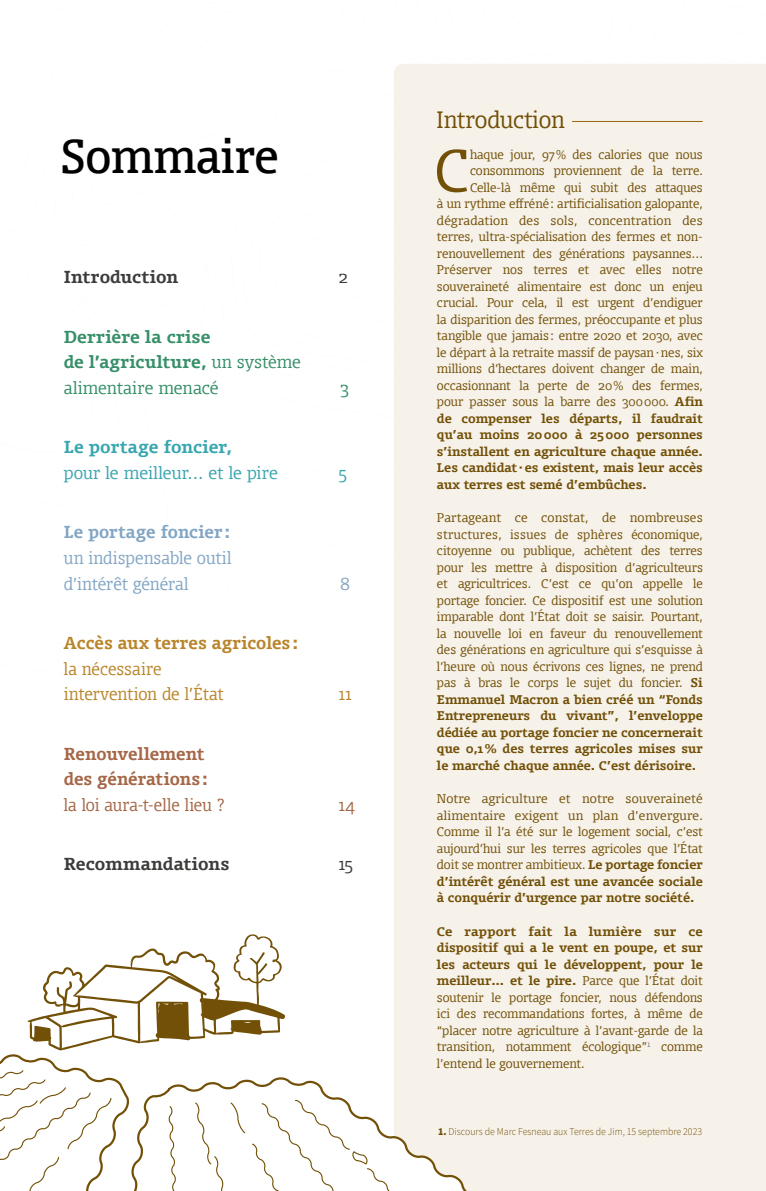
<style>
.page{position:relative;width:766px;height:1191px;background:#fff}
.page>*{position:absolute;margin:0;border:0;box-sizing:border-box;transform-origin:0 0}
.t1{font:300 57px "Olsen";color:#725007}
.t2{font:45px "Olsen";color:#000}
.t3{font:300 22.5px "Olsen";letter-spacing:-.01em;color:#725007}
.t4{font:700 16.5px/25.5px "Olsen";letter-spacing:.01em;color:#368f68}
.t5{font:300 16.5px/25.5px "Olsen";color:#83a6c4}
.t6{font:300 16.5px/25.5px "Olsen";letter-spacing:-.005em;color:#b9852b}
.t7{font:700 16.5px/25.5px "Olsen";letter-spacing:.005em;color:#a56747}
.t8{font:700 16.5px "Olsen";letter-spacing:.005em;color:#3c3c3b}
.t9{font:300 16.5px "Olsen";color:#39a6b0}
.t10{font:700 16.5px "Olsen";color:#b9852b}
.t11{font:300 16.5px "Olsen";letter-spacing:.005em;color:#a56747;scale:.96 1}
.t12{font:700 16.5px "Olsen";letter-spacing:.005em;color:#39a6b0}
.t13{font:700 16.5px "Olsen";letter-spacing:.005em;color:#83a6c4}
.t14{font:300 16.5px "Olsen";color:#3c3c3b}
.t15{font:300 16.5px "Olsen";color:#368f68}
.t16{font:300 12px/16.5px "Olsen";color:#725007;text-align:justify}
.t17{font:700 12px "Olsen";color:#725007}
.t18{font:300 12px "Olsen";letter-spacing:.02em;color:#725007}
.t19{font:300 10.5px "Source Sans Pro";color:#725007;scale:.94 1}
.s1{font-weight:300}
.s2{font-weight:700}
.s3{font-weight:900}
</style>
<div class="page">
<div style="left:394px;top:64px;width:371px;height:1127px;background:#f6f1e9"></div>
<hr style="left:572px;top:121px;width:130px;height:1px;background:#93660e">
<svg style="left:0;top:934px;width:494px;height:257px"></svg>
<h2 class="t2" style="left:60px;top:127px;width:220px">Sommaire</h2>
<h3 class="t8" style="left:64px;top:266px;width:116px">Introduction</h3>
<h3 class="t14" style="left:338px;top:267px;width:10px">2</h3>
<h3 class="t4" style="left:64px;top:323px;width:238px">Derrière la crise<br>de l’agriculture, <span class="s1">un système alimentaire menacé</span></h3>
<h3 class="t15" style="left:340px;top:377px;width:10px">3</h3>
<h3 class="t12" style="left:64px;top:436px;width:170px">Le portage foncier,</h3>
<h3 class="t9" style="left:64px;top:462px;width:215px">pour le meilleur… et le pire</h3>
<h3 class="t9" style="left:338px;top:462px;width:10px">5</h3>
<h3 class="t13" style="left:64px;top:521px;width:168px">Le portage foncier:</h3>
<h3 class="t5" style="left:64px;top:545px;width:169px">un indispensable outil d’intérêt général</h3>
<h3 class="t10" style="left:64px;top:632px;width:236px">Accès aux terres agricoles:</h3>
<h3 class="t6" style="left:64px;top:655px;width:161px">la nécessaire intervention de l’État</h3>
<h3 class="t5" style="left:340px;top:570px;width:11px">8</h3>
<h3 class="t6" style="left:338px;top:681px;width:14px">11</h3>
<h3 class="t7" style="left:64px;top:740px;width:145px">Renouvellement des générations:</h3>
<h3 class="t11" style="left:64px;top:794px;width:170px">la loi aura-t-elle lieu ?</h3>
<h3 class="t11" style="left:338px;top:794px;width:19px">14</h3>
<h3 class="t8" style="left:64px;top:853px;width:167px">Recommandations</h3>
<h3 class="t14" style="left:338px;top:853px;width:16px">15</h3>
<h3 class="t3" style="left:436px;top:105px;width:130px">Introduction</h3>
<h1 class="t1" style="left:434px;top:134px;width:37px">C</h1>
<p class="t16" style="left:470px;top:146px;width:234px">haque jour, 97% des calories que nous</p>
<p class="t16" style="left:470px;top:162px;width:234px">consommons proviennent de la terre.</p>
<p class="t16" style="left:470px;top:179px;width:234px">Celle-là même qui subit des attaques</p>
<p class="t16" style="left:437px;top:195px;width:267px">à un rythme effréné: artificialisation galopante,</p>
<p class="t18" style="left:437px;top:212px;width:267px">dégradation des sols, concentration des</p>
<p class="t16" style="left:437px;top:228px;width:267px">terres, ultra-spécialisation des fermes et non-</p>
<p class="t16" style="left:437px;top:245px;width:267px">renouvellement des générations paysannes…</p>
<p class="t16" style="left:437px;top:261px;width:267px">Préserver nos terres et avec elles notre</p>
<p class="t16" style="left:437px;top:278px;width:267px">souveraineté alimentaire est donc un enjeu</p>
<p class="t16" style="left:437px;top:294px;width:267px">crucial. Pour cela, il est urgent d’endiguer</p>
<p class="t16" style="left:437px;top:311px;width:267px">la disparition des fermes, préoccupante et plus</p>
<p class="t16" style="left:437px;top:327px;width:267px">tangible que jamais : entre 2020 et 2030, avec</p>
<p class="t16" style="left:437px;top:344px;width:267px">le départ à la retraite massif de paysan·nes, six</p>
<p class="t16" style="left:437px;top:360px;width:267px">millions d’hectares doivent changer de main,</p>
<p class="t16" style="left:437px;top:377px;width:267px">occasionnant la perte de 20% des fermes,</p>
<p class="t16" style="left:437px;top:393px;width:267px">pour passer sous la barre des 300000. <span class="s2">Afin</span></p>
<p class="t17" style="left:437px;top:410px;width:267px">de compenser les départs, il faudrait</p>
<p class="t17" style="left:437px;top:427px;width:267px">qu’au moins 20000 à 25000 personnes</p>
<p class="t17" style="left:437px;top:443px;width:267px">s’installent en agriculture chaque année.</p>
<p class="t17" style="left:437px;top:460px;width:267px">Les candidat·es existent, mais leur accès</p>
<p class="t17" style="left:437px;top:476px;width:211px">aux terres est semé d’embûches.</p>
<p class="t16" style="left:437px;top:509px;width:267px">Partageant ce constat, de nombreuses structures, issues de sphères économique, citoyenne ou publique, achètent des terres pour les mettre à disposition d’agriculteurs et agricultrices. C’est ce qu’on appelle le portage foncier. Ce dispositif est une solution imparable dont l’État doit se saisir. Pourtant, la nouvelle loi en faveur du renouvellement des générations en agriculture qui s’esquisse à l’heure où nous écrivons ces lignes, ne prend pas à bras le corps le sujet du foncier. <span class="s2">Si Emmanuel Macron a bien créé un “Fonds Entrepreneurs du vivant”, l’enveloppe dédiée au portage foncier ne concernerait que 0,1% des terres agricoles mises sur le marché chaque année. C’est dérisoire.</span></p>
<p class="t16" style="left:437px;top:790px;width:267px">Notre agriculture et notre souveraineté alimentaire exigent un plan d’envergure.<br>Comme il l’a été sur le logement social, c’est aujourd’hui sur les terres agricoles que l’État doit se montrer ambitieux. <span class="s2">Le portage foncier d’intérêt général est une avancée sociale à conquérir d’urgence par notre société.</span></p>
<p class="t16" style="left:437px;top:923px;width:267px"><span class="s2">Ce rapport fait la lumière sur ce dispositif qui a le vent en poupe, et sur les acteurs qui le développent, pour le meilleur… et le pire.</span> Parce que l’État doit soutenir le portage foncier, nous défendons ici des recommandations fortes, à même de “placer notre agriculture à l’avant-garde de la transition, notamment écologique”<sup>1</sup> comme l’entend le gouvernement.</p>
<p class="t19" style="left:438px;top:1124px;width:282px"><span class="s3">1.</span> Discours de Marc Fesneau aux Terres de Jim, 15 septembre 2023</p>
</div>
